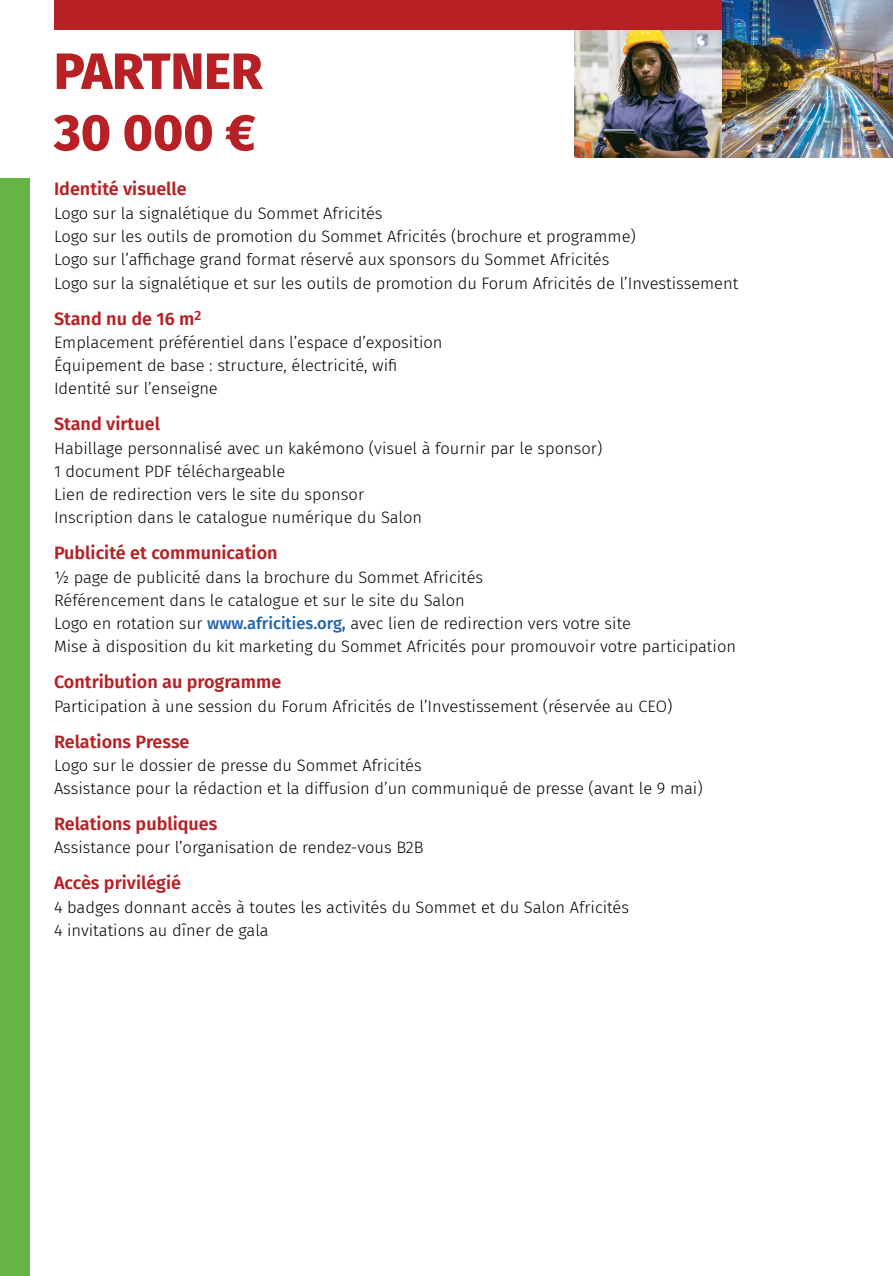
<style>
.page{position:relative;width:893px;height:1276px;background:#fff}
.page>*{position:absolute;margin:0;border:0;box-sizing:border-box;transform-origin:0 0}
.t1{font:800 51px/61.2px "Fira Sans";color:#b72126}
.t2{font:600 18px "Fira Sans";color:#b72126}
.t3{font:300 16.5px/23.2px "Fira Sans";color:#000}
.s1{font-weight:500;color:#2062af}
</style>
<div class="page">
<img style="left:574px;top:30px;width:149px;height:127px">
<div style="left:54px;top:0;width:839px;height:30px;background:#b72126"></div>
<div style="left:0;top:179px;width:30px;height:1097px;background:#66b445"></div>
<img style="left:723px;top:0;width:170px;height:157px">
<h1 class="t1" style="left:54px;top:36px;width:210px">PARTNER<br>30 000 €</h1>
<p class="t2" style="left:54px;top:174px;width:134px">Identité visuelle</p>
<p class="t3" style="left:54px;top:201px;width:686px">Logo sur la signalétique du Sommet Africités<br>Logo sur les outils de promotion du Sommet Africités (brochure et programme)<br>Logo sur l’affichage grand format réservé aux sponsors du Sommet Africités<br>Logo sur la signalétique et sur les outils de promotion du Forum Africités de l’Investissement</p>
<p class="t2" style="left:54px;top:303px;width:149px">Stand nu de 16 m<sup>2</sup></p>
<p class="t3" style="left:54px;top:330px;width:390px">Emplacement préférentiel dans l’espace d’exposition<br>Équipement de base : structure, électricité, wifi<br>Identité sur l’enseigne</p>
<p class="t2" style="left:54px;top:409px;width:108px">Stand virtuel</p>
<p class="t3" style="left:54px;top:436px;width:550px">Habillage personnalisé avec un kakémono (visuel à fournir par le sponsor)<br>1 document PDF téléchargeable<br>Lien de redirection vers le site du sponsor<br>Inscription dans le catalogue numérique du Salon</p>
<p class="t2" style="left:54px;top:538px;width:225px">Publicité et communication</p>
<p class="t3" style="left:54px;top:565px;width:684px">½ page de publicité dans la brochure du Sommet Africités<br>Référencement dans le catalogue et sur le site du Salon<br>Logo en rotation sur <span class="s1">www.africities.org,</span> avec lien de redirection vers votre site<br>Mise à disposition du kit marketing du Sommet Africités pour promouvoir votre participation</p>
<p class="t2" style="left:54px;top:667px;width:229px">Contribution au programme</p>
<p class="t3" style="left:54px;top:694px;width:620px">Participation à une session du Forum Africités de l’Investissement (réservée au CEO)</p>
<p class="t2" style="left:54px;top:726px;width:137px">Relations Presse</p>
<p class="t3" style="left:54px;top:753px;width:650px">Logo sur le dossier de presse du Sommet Africités<br>Assistance pour la rédaction et la diffusion d’un communiqué de presse (avant le 9 mai)</p>
<p class="t2" style="left:54px;top:809px;width:165px">Relations publiques</p>
<p class="t3" style="left:54px;top:836px;width:371px">Assistance pour l’organisation de rendez-vous B2B</p>
<p class="t2" style="left:54px;top:868px;width:129px">Accès privilégié</p>
<p class="t3" style="left:54px;top:895px;width:577px">4 badges donnant accès à toutes les activités du Sommet et du Salon Africités<br>4 invitations au dîner de gala</p>
</div>
